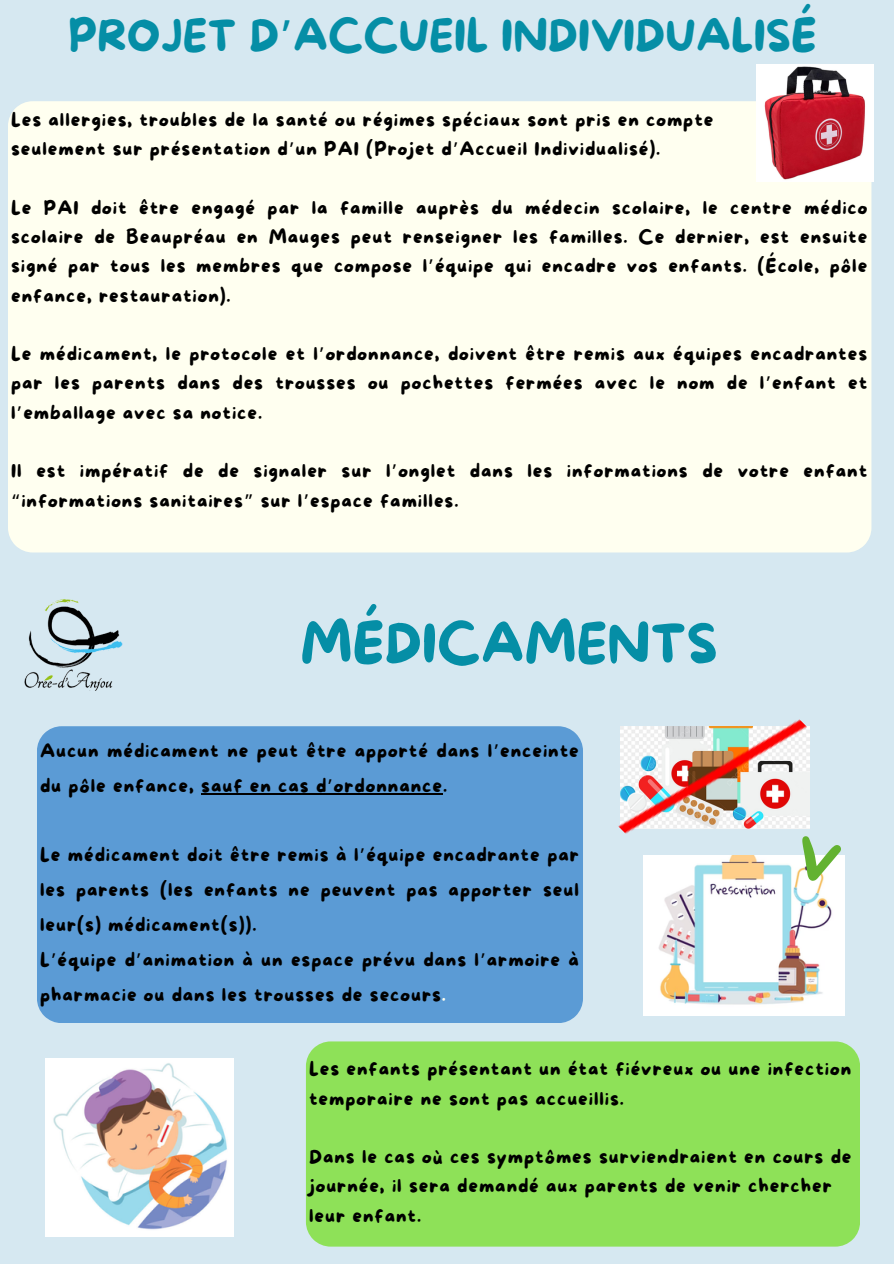
<style>
.page{position:relative;width:894px;height:1264px;background:#fff}
.page>*{position:absolute;margin:0;border:0;box-sizing:border-box;transform-origin:0 0}
.t1{font:54px "More Sugar";color:#058ea6}
.t2{font:43.5px "More Sugar";color:#058ea6}
.t3{font:18.75px/29.2px "More Sugar";letter-spacing:.05em;color:#000}
.s1{font-family:"Noto Sans Gurmukhi"}
.s2{color:#fffff0}
</style>
<div class="page">
<div style="left:0;top:0;width:893px;height:1263px;background:#d6e8f1"></div>
<img style="left:24px;top:599px;width:99px;height:92px">
<div style="left:37px;top:726px;width:546px;height:297px;background:#5b9bd5"></div>
<hr style="left:201px;top:793px;width:242px;height:2px;background:#000">
<div style="left:306px;top:1041px;width:553px;height:205px;background:#8ee158"></div>
<img style="left:643px;top:855px;width:201px;height:160px">
<img style="left:618px;top:719px;width:191px;height:155px">
<img style="left:45px;top:1058px;width:188px;height:178px">
<div style="left:8px;top:101px;width:863px;height:451px;background:#fffff0"></div>
<img style="left:756px;top:65px;width:117px;height:117px">
<svg style="left:791px;top:834px;width:51px;height:52px"></svg>
<p class="t2" style="left:68px;top:12px;width:749px">PROJET D<span class="s1">’</span>ACCUEIL INDIVIDUALISÉ</p>
<p class="t3" style="left:11px;top:106px;width:703px">Les allergies, troubles de la santé ou régimes spéciaux sont pris en compte</p>
<p class="t3" style="left:11px;top:136px;width:650px">seulement sur présentation d<span class="s1">’</span>un PAI (Projet d<span class="s1">’</span>Accueil Individualisé).</p>
<p class="t3" style="left:11px;top:194px;width:857px;text-align:justify">Le PAI doit être engagé par la famille auprès du médecin scolaire, le centre médico scolaire de Beaupréau en Mauges peut renseigner les familles. Ce dernier, est ensuite signé par tous les membres que compose l<span class="s1">’</span>équipe qui encadre vos enfants. (École, pôle enfance, restauration).</p>
<p class="t3" style="left:11px;top:340px;width:857px;text-align:justify">Le médicament, le protocole et l<span class="s1">’</span>ordonnance, doivent être remis aux équipes encadrantes par les parents dans des trousses ou pochettes fermées avec le nom de l<span class="s1">’</span>enfant et l<span class="s1">’</span>emballage avec sa notice.</p>
<p class="t3" style="left:11px;top:457px;width:857px">Il est impératif de de signaler sur l<span class="s1">’</span>onglet dans les informations de votre enfant <span class="s1">“</span>informations sanitaires<span class="s1">”</span> sur l<span class="s1">’</span>espace familles.</p>
<p class="t1" style="left:300px;top:614px;width:419px">MÉDICAMENTS</p>
<p class="t3" style="left:40px;top:734px;width:540px;line-height:34.8px">Aucun médicament ne peut être apporté dans l<span class="s1">’</span>enceinte du pôle enfance, sauf en cas d<span class="s1">’</span>ordonnance.</p>
<p class="t3" style="left:40px;top:839px;width:540px;line-height:34.8px;text-align:justify">Le médicament doit être remis à l<span class="s1">’</span>équipe encadrante par les parents (les enfants ne peuvent pas apporter seul leur(s) médicament(s)).</p>
<p class="t3" style="left:40px;top:943px;width:540px;line-height:34.8px">L<span class="s1">’</span>équipe d<span class="s1">’</span>animation à un espace prévu dans l<span class="s1">’</span>armoire à pharmacie ou dans les trousses de secours<span class="s2">.</span></p>
<p class="t3" style="left:309px;top:1055px;width:543px">Les enfants présentant un état fiévreux ou une infection temporaire ne sont pas accueillis.</p>
<p class="t3" style="left:309px;top:1143px;width:543px">Dans le cas où ces symptômes surviendraient en cours de journée, il sera demandé aux parents de venir chercher leur enfant.</p>
</div>
